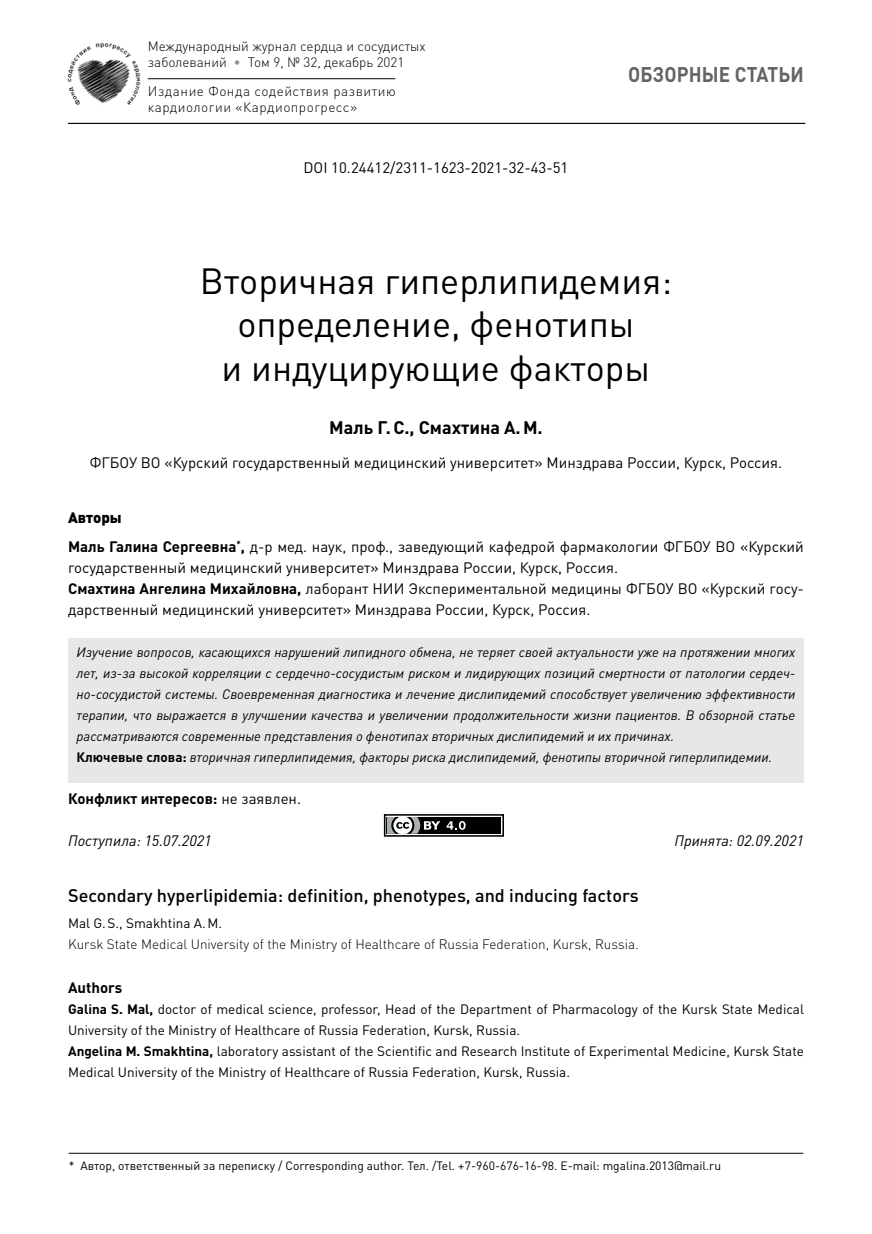
<style>
.page{position:relative;width:872px;height:1234px;background:#fff}
.page>*{position:absolute;margin:0;border:0;box-sizing:border-box;transform-origin:0 0}
.t1{font:36px/43.2px "DIN Pro";color:#000;text-align:center}
.t2{font:700 21px "DIN Pro";color:#636466;scale:.9 1}
.t3{font:500 18px "DIN Pro";color:#000}
.t4{font:700 18px "DIN Pro";color:#000}
.t5{font:15px/21px "DIN Pro";color:#000}
.t6{font:italic 15px "DIN Pro";color:#000}
.t7{font:700 15px "DIN Pro";color:#000}
.t8{font:italic 13.5px/21px "DIN Pro";color:#000}
.t9{font:13.5px/21px "DIN Pro";color:#000}
.t10{font:300 13.5px/16.2px "DIN Pro";color:#000}
.t11{font:300 13.5px/16.2px "DIN Pro";letter-spacing:.04em;color:#000}
.t12{font:12px "DIN Pro";color:#000}
.s1{color:#919396}
.s2{font-weight:900}
.s3{font-weight:700}
.s4{font-weight:700;font-style:normal}
.s5{font-weight:400}
</style>
<div class="page">
<hr style="left:68px;top:123px;width:737px;height:1px;background:#000">
<img style="left:67px;top:42px;width:81px;height:63px">
<hr style="left:148px;top:78px;width:247px;height:1px;background:#000">
<hr style="left:69px;top:1152px;width:734px;height:1px;background:#000">
<div style="left:68px;top:637px;width:736px;height:123px;background:#e6e7e8"></div>
<div style="left:68px;top:742px;width:736px;height:39px;background:#e6e7e8"></div>
<div style="left:384px;top:814px;width:120px;height:22px;border:2px solid #000101"></div>
<div style="left:387px;top:816px;width:114px;height:17px;background:#000101"></div>
<svg style="left:387px;top:816px;width:53px;height:17px"></svg>
<svg style="left:446px;top:821px;width:19px;height:8px"></svg>
<p class="t10" style="left:148px;top:37px;width:279px">Международный журнал сердца и сосудистых заболеваний <span class="s1">•</span> Том 9, № 32, декабрь 2021</p>
<p class="t11" style="left:148px;top:82px;width:249px">Издание Фонда содействия развитию кардиологии «Кардиопрогресс»</p>
<p class="t5" style="left:303px;top:156px;width:266px">DOI 10.24412/2311-1623-2021-32-43-51</p>
<h2 class="t2" style="left:628px;top:57px;width:29px">Обзорные</h2>
<h2 class="t2" style="left:735px;top:57px;width:14px">статьи</h2>
<h1 class="t1" style="left:200px;top:256px;width:473px">Вторичная гиперлипидемия: определение, фенотипы<br>и индуцирующие факторы</h1>
<h3 class="t4" style="left:329px;top:412px;width:215px">Маль Г.С., Смахтина А.М.</h3>
<p class="t5" style="left:90px;top:450px;width:694px">ФГБОУ ВО «Курский государственный медицинский университет» Минздрава России, Курск, Россия.</p>
<p class="t5" style="left:68px;top:502px;width:737px;line-height:28.5px"><span class="s2">Авторы<br></span><span class="s3">Маль Галина Сергеевна</span><sup>*</sup><span class="s3">,</span> д-р мед. наук, проф., заведующий кафедрой фармакологии ФГБОУ ВО «Курский</p>
<p class="t5" style="left:68px;top:555px;width:737px">государственный медицинский университет» Минздрава России, Курск, Россия.<br><span class="s3">Смахтина Ангелина Михайловна,</span> лаборант НИИ Экспериментальной медицины ФГБОУ ВО «Курский госу&shy;дарственный медицинский университет» Минздрава России, Курск, Россия.</p>
<p class="t8" style="left:77px;top:640px;width:720px">Изучение вопросов, касающихся нарушений липидного обмена, не теряет своей актуальности уже на протяжении многих лет, из-за высокой корреляции с сердечно-сосудистым риском и лидирующих позиций смертности от патологии сердеч&shy;но-сосудистой системы. Своевременная диагностика и лечение дислипидемий способствует увеличению эффективности терапии, что выражается в улучшении качества и увеличении продолжительности жизни пациентов. В обзорной статье рассматриваются современные представления о фенотипах вторичных дислипидемий и их причинах.<br><span class="s4">Ключевые слова:</span> вторичная гиперлипидемия, факторы риска дислипидемий, фенотипы вторичной гиперлипидемии.</p>
<p class="t7" style="left:68px;top:785px;width:234px">Конфликт интересов: <span class="s5">не заявлен.</span></p>
<p class="t6" style="left:68px;top:828px;width:145px">Поступила: 15.07.2021</p>
<p class="t6" style="left:674px;top:828px;width:131px">Принята: 02.09.2021</p>
<h3 class="t3" style="left:68px;top:880px;width:572px">Secondary hyperlipidemia: definition, phenotypes, and inducing factors</h3>
<p class="t9" style="left:68px;top:911px;width:155px">Mal G.S., Smakhtina A.M.</p>
<p class="t10" style="left:68px;top:934px;width:572px">Kursk State Medical University of the Ministry of Healthcare of Russia Federation, Kursk, Russia.</p>
<p class="t7" style="left:68px;top:974px;width:56px">Authors</p>
<p class="t9" style="left:68px;top:997px;width:737px"><span class="s3">Galina S. Mal,</span> doctor of medical science, professor, Head of the Department of Pharmacology of the Kursk State Medical University of the Ministry of Healthcare of Russia Federation, Kursk, Russia.<br><span class="s3">Angelina M. Smakhtina,</span> laboratory assistant of the Scientific and Research Institute of Experimental Medicine, Kursk State Medical University of the Ministry of Healthcare of Russia Federation, Kursk, Russia.</p>
<p class="t12" style="left:69px;top:1156px;width:654px">* Автор, ответственный за переписку / Corresponding author. Тел. /Tel. +7-960-676-16-98. Е-mail: mgalina.2013@mail.ru</p>
</div>
